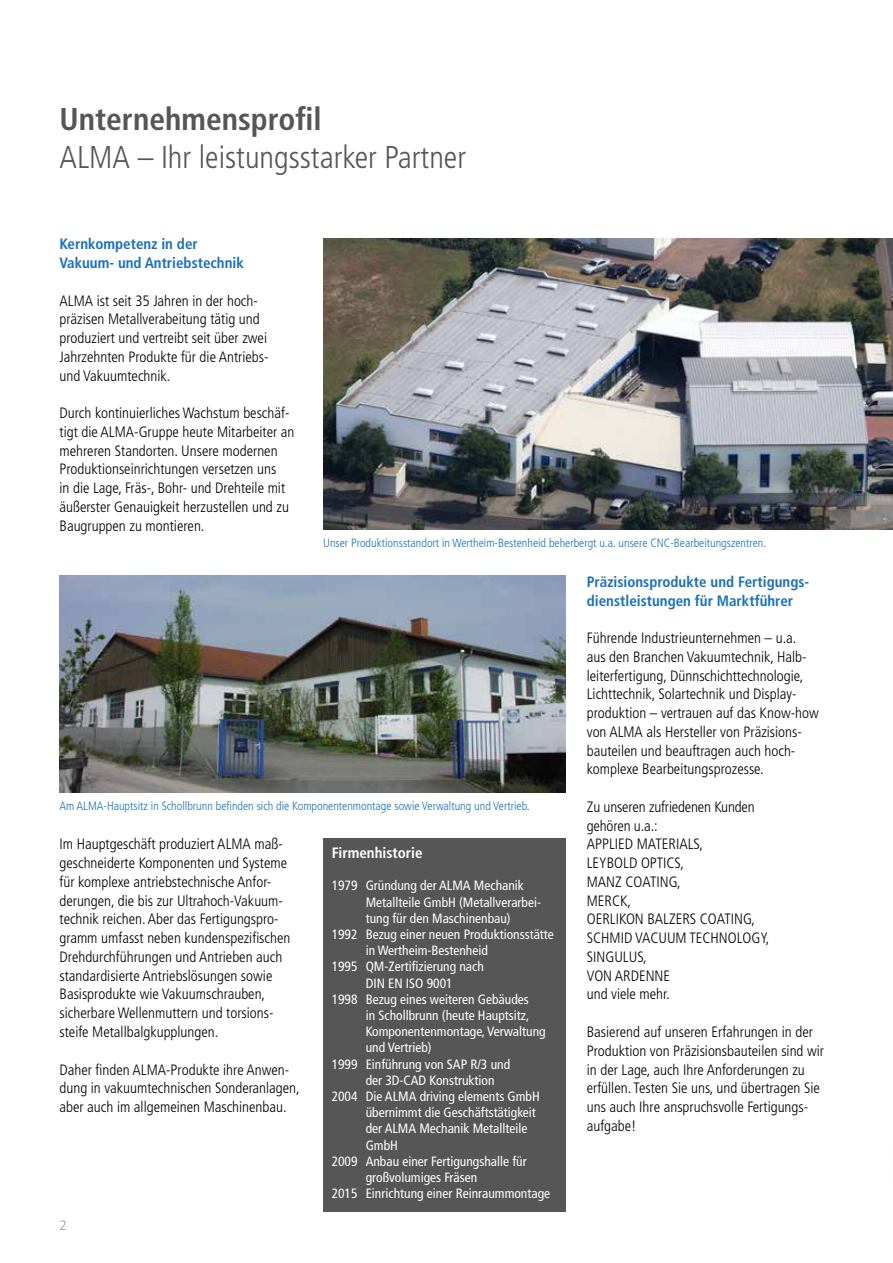
<style>
.page{position:relative;width:893px;height:1263px;background:#fff}
.page>*{position:absolute;margin:0;border:0;box-sizing:border-box;transform-origin:0 0}
.t1{font:300 condensed 31.5px "Frutiger";color:#565656}
.t2{font:700 condensed 31.5px "Frutiger";color:#565656}
.t3{font:300 condensed 15px/18.8px "Frutiger";color:#000}
.t4{font:700 condensed 15px/18.8px "Frutiger";color:#1a70b8}
.t5{font:700 condensed 15px "Frutiger";color:#fff}
.t6{font:condensed 13.5px "Frutiger";color:#fff}
.t7{font:300 13.5px "Frutiger";color:#9c9d9d}
.t8{font:300 condensed 12px "Frutiger";color:#1a70b8}
</style>
<div class="page">
<img style="left:323px;top:238px;width:570px;height:291px">
<img style="left:60px;top:576px;width:506px;height:216px">
<div style="left:323px;top:838px;width:243px;height:374px;background:#565656"></div>
<h1 class="t2" style="left:60px;top:100px;width:264px">Unternehmensprofil</h1>
<h1 class="t1" style="left:60px;top:139px;width:408px">ALMA – Ihr leistungsstarker Partner</h1>
<p class="t4" style="left:60px;top:235px;width:186px">Kernkompetenz in der<br>Vakuum- und Antriebstechnik</p>
<p class="t3" style="left:60px;top:291px;width:211px">ALMA ist seit 35 Jahren in der hoch&shy;präzisen Metallverabeitung tätig und produziert und vertreibt seit über zwei Jahrzehnten Produkte für die Antriebs&shy;und Vakuumtechnik.</p>
<p class="t3" style="left:60px;top:404px;width:236px">Durch kontinuierliches Wachstum beschäf&shy;tigt die ALMA-Gruppe heute Mitarbeiter an mehreren Standorten. Unsere modernen Produktionseinrichtungen versetzen uns<br>in die Lage, Fräs-, Bohr- und Drehteile mit äußerster Genauigkeit herzustellen und zu Baugruppen zu montieren.</p>
<p class="t8" style="left:323px;top:536px;width:445px">Unser Produktionsstandort in Wertheim-Bestenheid beherbergt u.a. unsere CNC-Bearbeitungszentren.</p>
<p class="t8" style="left:60px;top:799px;width:472px">Am ALMA-Hauptsitz in Schollbrunn befinden sich die Komponentenmontage sowie Verwaltung und Vertrieb.</p>
<p class="t3" style="left:60px;top:835px;width:232px">Im Hauptgeschäft produziert ALMA maß&shy;geschneiderte Komponenten und Systeme für komplexe antriebstechnische Anfor&shy;derungen, die bis zur Ultrahoch-Vakuum&shy;technik reichen. Aber das Fertigungspro&shy;gramm umfasst neben kundenspezifischen Drehdurchführungen und Antrieben auch standardisierte Antriebslösungen sowie Basisprodukte wie Vakuumschrauben, sicherbare Wellenmuttern und torsions&shy;steife Metallbalgkupplungen.</p>
<p class="t3" style="left:60px;top:1060px;width:242px">Daher finden ALMA-Produkte ihre Anwen&shy;dung in vakuumtechnischen Sonderanlagen, aber auch im allgemeinen Maschinenbau.</p>
<p class="t7" style="left:60px;top:1218px;width:9px">2</p>
<p class="t5" style="left:332px;top:844px;width:92px">Firmenhistorie</p>
<p class="t6" style="left:332px;top:878px;width:194px">1979 Gründung der ALMA Mechanik</p>
<p class="t6" style="left:366px;top:894px;width:177px">Metallteile GmbH (Metallverarbei-</p>
<p class="t6" style="left:366px;top:910px;width:146px">tung für den Maschinenbau)</p>
<p class="t6" style="left:332px;top:926px;width:224px">1992 Bezug einer neuen Produktionsstätte</p>
<p class="t6" style="left:366px;top:943px;width:124px">in Wertheim-Bestenheid</p>
<p class="t6" style="left:332px;top:959px;width:154px">1995 QM-Zertifizierung nach</p>
<p class="t6" style="left:366px;top:975px;width:88px">DIN EN ISO 9001</p>
<p class="t6" style="left:332px;top:991px;width:199px">1998 Bezug eines weiteren Gebäudes</p>
<p class="t6" style="left:366px;top:1007px;width:165px">in Schollbrunn (heute Hauptsitz,</p>
<p class="t6" style="left:366px;top:1024px;width:181px">Komponentenmontage, Verwaltung</p>
<p class="t6" style="left:366px;top:1040px;width:67px">und Vertrieb)</p>
<p class="t6" style="left:332px;top:1056px;width:180px">1999 Einführung von SAP R/3 und</p>
<p class="t6" style="left:366px;top:1072px;width:130px">der 3D-CAD Konstruktion</p>
<p class="t6" style="left:332px;top:1088px;width:210px">2004 Die ALMA driving elements GmbH</p>
<p class="t6" style="left:366px;top:1105px;width:172px">übernimmt die Geschäftstätigkeit</p>
<p class="t6" style="left:366px;top:1121px;width:163px">der ALMA Mechanik Metallteile</p>
<p class="t6" style="left:366px;top:1137px;width:34px">GmbH</p>
<p class="t6" style="left:332px;top:1153px;width:196px">2009 Anbau einer Fertigungshalle für</p>
<p class="t6" style="left:366px;top:1169px;width:113px">großvolumiges Fräsen</p>
<p class="t6" style="left:332px;top:1186px;width:220px">2015 Einrichtung einer Reinraummontage</p>
<p class="t4" style="left:587px;top:572px;width:224px">Präzisionsprodukte und Fertigungs&shy;dienstleistungen für Marktführer</p>
<p class="t3" style="left:587px;top:629px;width:233px">Führende Industrieunternehmen – u.a. aus den Branchen Vakuumtechnik, Halb&shy;leiterfertigung, Dünnschichttechnologie, Lichttechnik, Solartechnik und Display&shy;produktion – vertrauen auf das Know-how von ALMA als Hersteller von Präzisions&shy;bauteilen und beauftragen auch hoch&shy;komplexe Bearbeitungsprozesse.</p>
<p class="t3" style="left:587px;top:798px;width:184px">Zu unseren zufriedenen Kunden gehören u.a.:<br>APPLIED MATERIALS,<br>LEYBOLD OPTICS,<br>MANZ COATING,<br>MERCK,<br>OERLIKON BALZERS COATING,<br>SCHMID VACUUM TECHNOLOGY,<br>SINGULUS,<br>VON ARDENNE<br>und viele mehr.</p>
<p class="t3" style="left:587px;top:1023px;width:239px">Basierend auf unseren Erfahrungen in der Produktion von Präzisionsbauteilen sind wir in der Lage, auch Ihre Anforderungen zu erfüllen. Testen Sie uns, und übertragen Sie uns auch Ihre anspruchsvolle Fertigungs&shy;aufgabe!</p>
</div>
